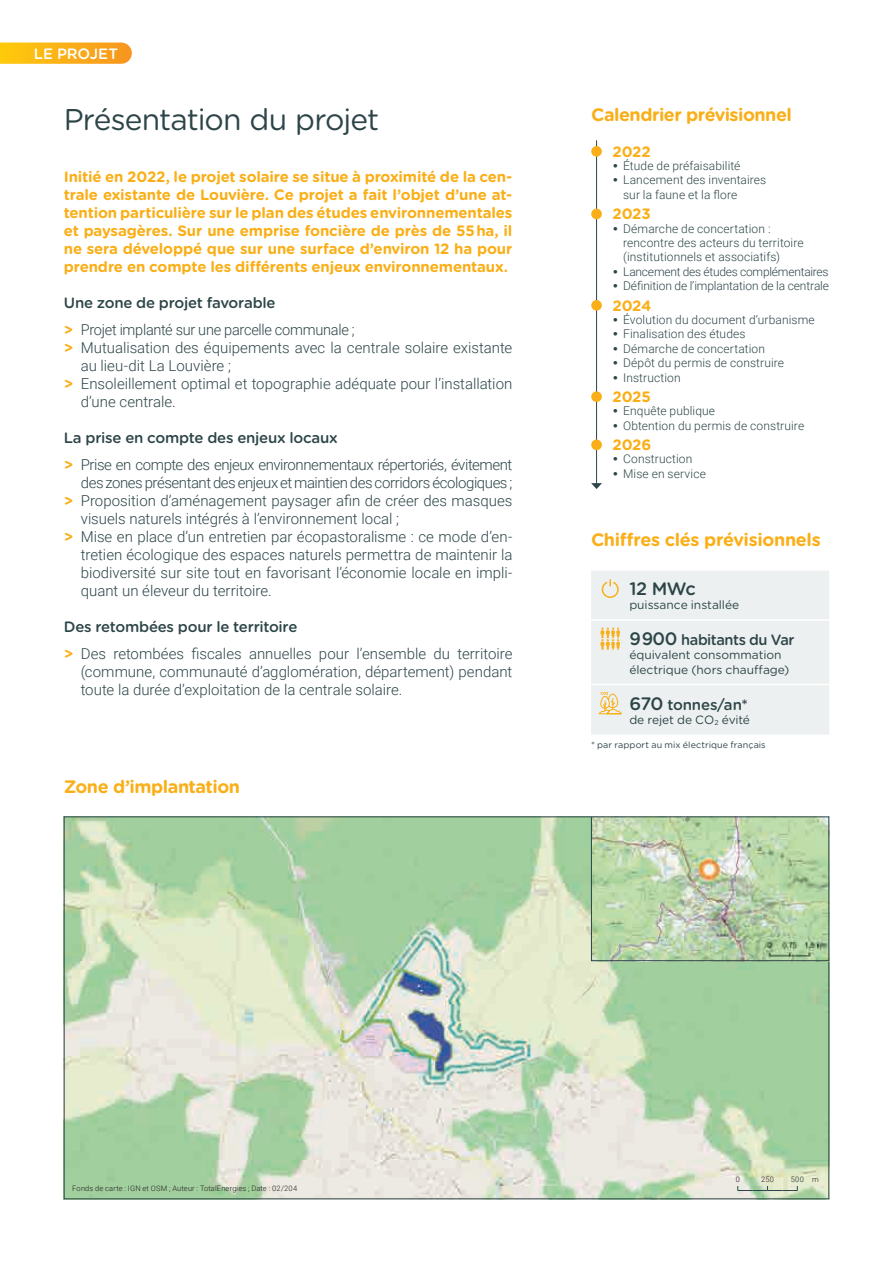
<style>
.page{position:relative;width:893px;height:1263px;background:#fff}
.page>*{position:absolute;margin:0;border:0;box-sizing:border-box;transform-origin:0 0}
.t1{font:30px "Gotham Rounded";letter-spacing:-.03em;color:#2d4548}
.t2{font:700 18px "Gotham Rounded";letter-spacing:-.025em;color:#faaf18}
.t3{font:500 18px "Gotham Rounded";color:#2d4548}
.t4{font:300 15px/18px "Roboto";color:#2d4548;text-align:justify}
.t5{font:700 15px/18px "Gotham Rounded";letter-spacing:-.01em;color:#faaf18;text-align:justify}
.t6{font:500 15px "Gotham Rounded";letter-spacing:-.015em;color:#2d4548}
.t7{font:300 15px "Roboto";letter-spacing:-.03em;color:#2d4548}
.t8{font:300 15px "Roboto";letter-spacing:-.025em;color:#2d4548}
.t9{font:300 15px "Roboto";letter-spacing:-.02em;color:#2d4548}
.t10{font:500 15px "Gotham Rounded";letter-spacing:-.01em;color:#fff}
.t11{font:300 12px/14.4px "Roboto";letter-spacing:.01em;color:#2d4548}
.t12{font:12px/14.4px "Gotham Rounded";letter-spacing:-.005em;color:#2d4548}
.t13{font:300 12px "Roboto";letter-spacing:-.01em;color:#2d4548}
.t14{font:300 12px "Roboto";letter-spacing:-.02em;color:#2d4548}
.t15{font:9px "Gotham Rounded";letter-spacing:.01em;color:#2d4548}
.t16{font:300 7.5px "Roboto";letter-spacing:.02em;color:#231f20}
.s1{font-family:"Gotham Rounded";font-weight:700;color:#faaf18}
.s2{font-family:"Gotham Rounded";font-weight:700}
.s3{font-size:18px}
</style>
<div class="page">
<svg style="left:0;top:43px;width:132px;height:21px;background:#fab11c"></svg>
<hr style="left:596px;top:140px;width:1px;height:344px;background:#2d4548">
<svg style="left:591px;top:483px;width:11px;height:6px"></svg>
<div style="left:591px;top:146px;width:11px;height:11px;background:#faaf18;border-radius:50%"></div>
<div style="left:591px;top:209px;width:11px;height:10px;background:#faaf18;border-radius:50%"></div>
<div style="left:591px;top:300px;width:11px;height:11px;background:#faaf18;border-radius:50%"></div>
<div style="left:591px;top:391px;width:11px;height:11px;background:#faaf18;border-radius:50%"></div>
<div style="left:591px;top:439px;width:11px;height:11px;background:#faaf18;border-radius:50%"></div>
<div style="left:591px;top:571px;width:238px;height:163px;background:#edf0f0"></div>
<img style="left:66px;top:818px;width:761px;height:379px">
<img style="left:593px;top:818px;width:234px;height:141px">
<div style="left:591px;top:816px;width:238px;height:145px;border:1px solid #2d4548"></div>
<svg style="left:737px;top:1186px;width:61px;height:5px"></svg>
<p class="t10" style="left:34px;top:43px;width:86px">LE PROJET</p>
<h1 class="t1" style="left:64px;top:99px;width:317px">Présentation du projet</h1>
<p class="t5" style="left:64px;top:167px;width:450px">Initié en 2022, le projet solaire se situe à proximité de la cen&shy;trale existante de Louvière. Ce projet a fait l’objet d’une at&shy;tention particulière sur le plan des études environnementales et paysagères. Sur une emprise foncière de près de 55 ha, il ne sera développé que sur une surface d’environ 12 ha pour prendre en compte les différents enjeux environnementaux.</p>
<p class="t6" style="left:64px;top:292px;width:213px">Une zone de projet favorable</p>
<p class="t9" style="left:64px;top:319px;width:292px"><span class="s1">&gt;</span> Projet implanté sur une parcelle communale ;</p>
<p class="t4" style="left:64px;top:338px;width:450px"><span class="s1">&gt;</span> Mutualisation des équipements avec la centrale solaire existante</p>
<p class="t4" style="left:81px;top:356px;width:152px">au lieu-dit La Louvière ;</p>
<p class="t4" style="left:64px;top:374px;width:450px"><span class="s1">&gt;</span> Ensoleillement optimal et topographie adéquate pour l’installation</p>
<p class="t4" style="left:81px;top:392px;width:97px">d’une centrale.</p>
<p class="t6" style="left:64px;top:427px;width:275px">La prise en compte des enjeux locaux</p>
<p class="t8" style="left:64px;top:454px;width:450px"><span class="s1">&gt;</span> Prise en compte des enjeux environnementaux répertoriés, évitement</p>
<p class="t7" style="left:81px;top:472px;width:433px">des zones présentant des enjeux et maintien des corridors écologiques ;</p>
<p class="t4" style="left:64px;top:491px;width:450px"><span class="s1">&gt;</span> Proposition d’aménagement paysager afin de créer des masques</p>
<p class="t4" style="left:81px;top:509px;width:320px">visuels naturels intégrés à l’environnement local ;</p>
<p class="t4" style="left:64px;top:527px;width:450px"><span class="s1">&gt;</span> Mise en place d’un entretien par écopastoralisme : ce mode d’en-</p>
<p class="t4" style="left:81px;top:545px;width:433px">tretien écologique des espaces naturels permettra de maintenir la</p>
<p class="t4" style="left:81px;top:563px;width:433px">biodiversité sur site tout en favorisant l’économie locale en impli-</p>
<p class="t4" style="left:81px;top:581px;width:192px">quant un éleveur du territoire.</p>
<p class="t6" style="left:64px;top:616px;width:235px">Des retombées pour le territoire</p>
<p class="t4" style="left:81px;top:644px;width:433px;text-indent:-17px"><span class="s1">&gt;</span> Des retombées fiscales annuelles pour l’ensemble du territoire (commune, communauté d’agglomération, département) pendant toute la durée d’exploitation de la centrale solaire.</p>
<p class="t2" style="left:64px;top:773px;width:178px">Zone d’implantation</p>
<p class="t2" style="left:591px;top:101px;width:202px">Calendrier prévisionnel</p>
<p class="t5" style="left:612px;top:142px;width:40px">2022</p>
<p class="t11" style="left:612px;top:158px;width:129px"><span class="s2">•</span> Étude de préfaisabilité</p>
<p class="t11" style="left:623px;top:172px;width:145px;text-indent:-11px"><span class="s2">•</span> Lancement des inventaires sur la faune et la flore</p>
<p class="t5" style="left:612px;top:204px;width:40px">2023</p>
<p class="t11" style="left:623px;top:221px;width:182px;text-indent:-11px"><span class="s2">•</span> Démarche de concertation : rencontre des acteurs du territoire (institutionnels et associatifs)</p>
<p class="t14" style="left:612px;top:263px;width:218px"><span class="s2">•</span> Lancement des études complémentaires</p>
<p class="t13" style="left:612px;top:277px;width:218px"><span class="s2">•</span> Définition de l’implantation de la centrale</p>
<p class="t5" style="left:612px;top:296px;width:40px">2024</p>
<p class="t11" style="left:612px;top:312px;width:204px"><span class="s2">•</span> Évolution du document d’urbanisme</p>
<p class="t11" style="left:612px;top:326px;width:135px"><span class="s2">•</span> Finalisation des études</p>
<p class="t11" style="left:612px;top:341px;width:154px"><span class="s2">•</span> Démarche de concertation</p>
<p class="t11" style="left:612px;top:355px;width:173px"><span class="s2">•</span> Dépôt du permis de construire</p>
<p class="t11" style="left:612px;top:370px;width:70px"><span class="s2">•</span> Instruction</p>
<p class="t5" style="left:612px;top:387px;width:40px">2025</p>
<p class="t11" style="left:612px;top:403px;width:104px"><span class="s2">•</span> Enquête publique</p>
<p class="t11" style="left:612px;top:418px;width:193px"><span class="s2">•</span> Obtention du permis de construire</p>
<p class="t5" style="left:612px;top:435px;width:40px">2026</p>
<p class="t11" style="left:612px;top:451px;width:81px"><span class="s2">•</span> Construction</p>
<p class="t11" style="left:612px;top:466px;width:95px"><span class="s2">•</span> Mise en service</p>
<p class="t2" style="left:591px;top:526px;width:231px">Chiffres clés prévisionnels</p>
<p class="t3" style="left:629px;top:576px;width:68px">12 MWc</p>
<p class="t12" style="left:629px;top:597px;width:111px">puissance installée</p>
<p class="t6" style="left:629px;top:629px;width:167px"><span class="s3">9 900</span> habitants du Var</p>
<p class="t12" style="left:629px;top:647px;width:161px">équivalent consommation électrique (hors chauffage)</p>
<p class="t6" style="left:629px;top:693px;width:120px"><span class="s3">670</span> tonnes/an*</p>
<p class="t12" style="left:629px;top:712px;width:122px">de rejet de CO<sub>2</sub> évité</p>
<p class="t15" style="left:591px;top:739px;width:176px">* par rapport au mix électrique français</p>
<p class="t16" style="left:72px;top:1183px;width:226px">Fonds de carte : IGN et OSM ; Auteur : TotalEnergies ; Date : 02/204</p>
<p class="t16" style="left:736px;top:1174px;width:6px">0</p>
<p class="t16" style="left:761px;top:1174px;width:14px">250</p>
<p class="t16" style="left:791px;top:1174px;width:30px">500 m</p>
</div>
